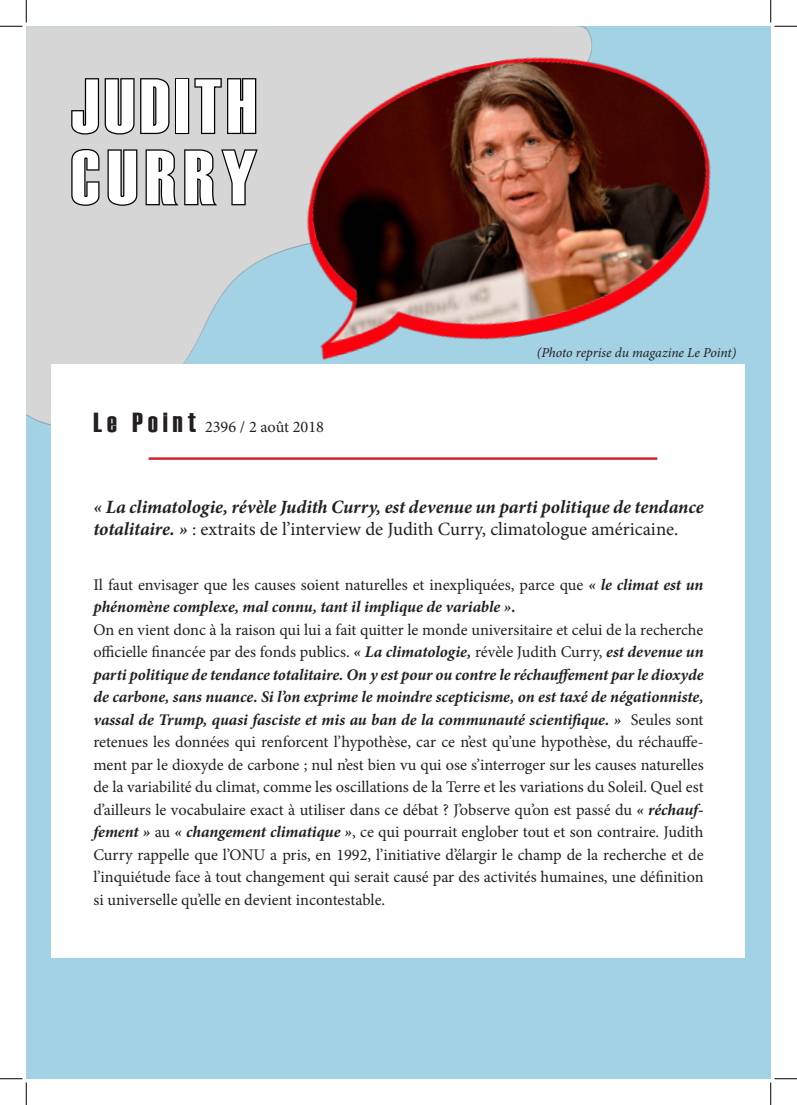
<style>
.page{position:relative;width:797px;height:1105px;background:#fff}
.page>*{position:absolute;margin:0;border:0;box-sizing:border-box;transform-origin:0 0}
.t1{font:76.25px "Haettenschweiler";letter-spacing:.075em;color:#fff}
.t2{font:italic 700 18.75px/22.5px "Minion Pro";letter-spacing:-.005em;color:#231f20}
.t3{font:16.25px/22.5px "Minion Pro";color:#231f20;text-align:justify}
.t4{font:italic 700 16.25px/22.5px "Minion Pro";letter-spacing:-.005em;color:#231f20}
.t5{font:italic 13.75px "Minion Pro";letter-spacing:-.005em;color:#231f20}
.s1{font-family:"Haettenschweiler";font-size:27.5px}
.s2{font-weight:400;font-style:normal}
.s3{font-weight:700;font-style:italic}
</style>
<div class="page">
<div style="left:26px;top:26px;width:744px;height:1053px;background:#a3d2e5"></div>
<img style="left:26px;top:26px;width:174px;height:671px">
<div style="left:52px;top:365px;width:693px;height:593px;background:#fff"></div>
<hr style="left:148px;top:457px;width:509px;height:3px;background:#d1232a">
<svg style="left:70px;top:77px;width:101px;height:59px;background:#9a9a9b"></svg>
<div style="left:175px;top:78px;width:14px;height:56px;border:2px solid #000"></div>
<svg style="left:193px;top:77px;width:7px;height:58px"></svg>
<svg style="left:70px;top:147px;width:130px;height:60px;background:#9b9b9c"></svg>
<img style="left:200px;top:26px;width:545px;height:434px">
<svg style="left:0;top:0;width:27px;height:27px"></svg>
<svg style="left:0;top:1078px;width:27px;height:27px"></svg>
<svg style="left:770px;top:0;width:27px;height:27px"></svg>
<svg style="left:770px;top:1078px;width:27px;height:27px"></svg>
<p class="t1" style="left:71px;top:54px;width:186px">JUDITH</p>
<p class="t1" style="left:71px;top:126px;width:186px">CURRY</p>
<p class="t3" style="left:93px;top:415px;width:232px"><span class="s1">L e P o i n t</span> 2396 / 2 août 2018</p>
<p class="t5" style="left:536px;top:343px;width:201px">(Photo reprise du magazine Le Point)</p>
<p class="t2" style="left:93px;top:495px;width:611px">« La climatologie, révèle Judith Curry, est devenue un parti politique de tendance totalitaire. » <span class="s2">: extraits de l’interview de Judith Curry, climatologue américaine.</span></p>
<p class="t4" style="left:93px;top:573px;width:611px"><span class="s2">Il faut envisager que les causes soient naturelles et inexpliquées, parce que</span> « le climat est un phénomène complexe, mal connu, tant il implique de variable ».</p>
<p class="t3" style="left:93px;top:618px;width:612px">On en vient donc à la raison qui lui a fait quitter le monde universitaire et celui de la recherche officielle financée par des fonds publics. <span class="s3">« La climatologie,</span> révèle Judith Curry, <span class="s3">est devenue un parti politique de tendance totalitaire. On y est pour ou contre le réchauffement par le dioxyde de carbone, sans nuance. Si l’on exprime le moindre scepticisme, on est taxé de négationniste, vassal de Trump, quasi fasciste et mis au ban de la communauté scientifique. »</span> Seules sont retenues les données qui renforcent l’hypothèse, car ce n’est qu’une hypothèse, du réchauffe&shy;ment par le dioxyde de carbone ; nul n’est bien vu qui ose s’interroger sur les causes naturelles de la variabilité du climat, comme les oscillations de la Terre et les variations du Soleil. Quel est d’ailleurs le vocabulaire exact à utiliser dans ce débat ? J’observe qu’on est passé du <span class="s3">« réchauf&shy;fement »</span> au <span class="s3">« changement climatique »</span>, ce qui pourrait englober tout et son contraire. Judith Curry rappelle que l’ONU a pris, en 1992, l’initiative d’élargir le champ de la recherche et de l’inquiétude face à tout changement qui serait causé par des activités humaines, une définition si universelle qu’elle en devient incontestable.</p>
</div>
